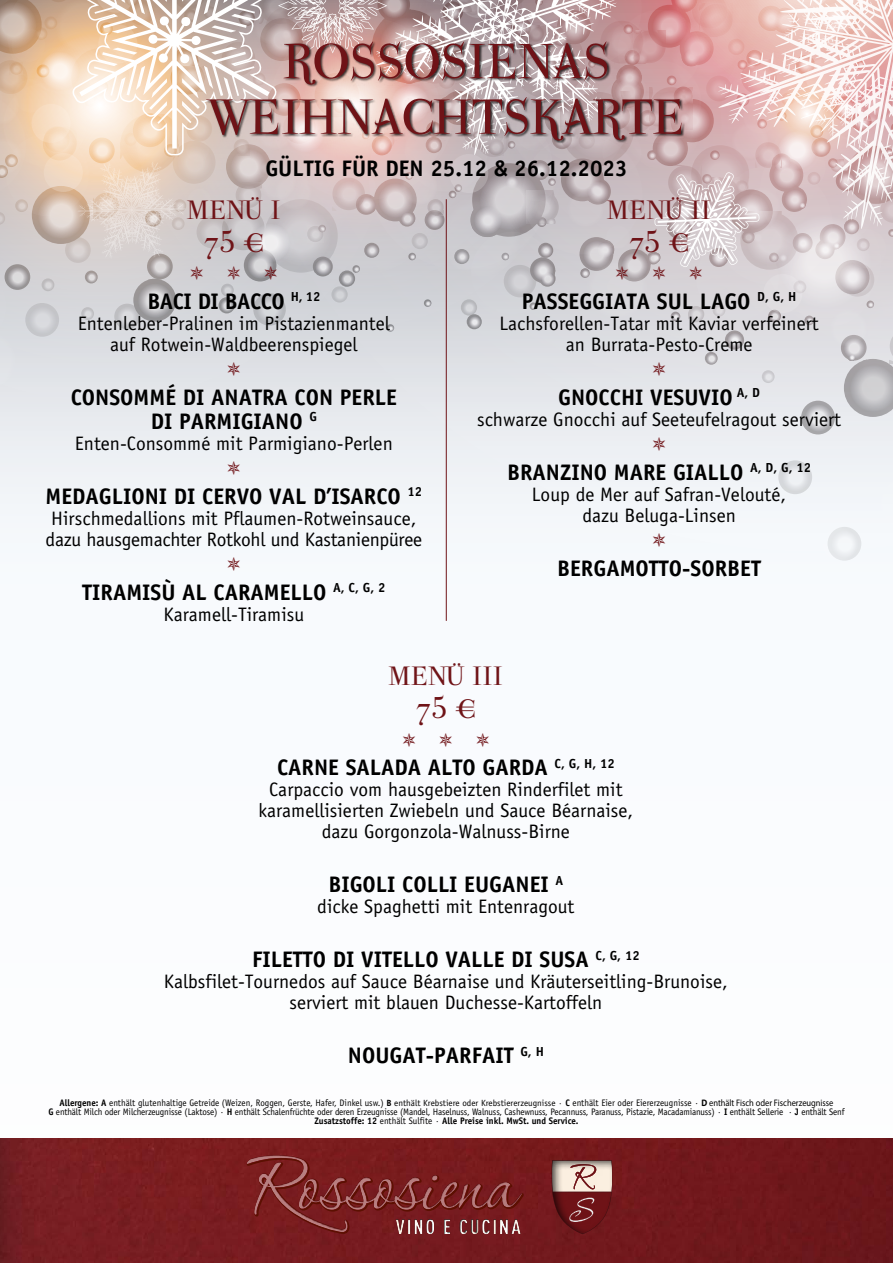
<style>
.page{position:relative;width:893px;height:1263px;background:#fff}
.page>*{position:absolute;margin:0;border:0;box-sizing:border-box;transform-origin:0 0}
.t1{font:58.5px/55.5px "Parma Petit";color:#6f1317;text-align:center}
.t2{font:31.5px/33px "Parma Petit";color:#6f1317;text-align:center}
.t3{font:700 22.5px/24px "Officina Sans";color:#000;text-align:center}
.t4{font:700 22.5px "Officina Sans";letter-spacing:-.02em;color:#000}
.t5{font:19.5px/21px "Officina Sans";color:#000;text-align:center}
.t6{font:9.45px/9px "Officina Sans";letter-spacing:-.015em;color:#000;text-align:center;scale:.95 1}
.s1{font-weight:700}
.s2{font-weight:700;font-size:9px}
.s3{font-size:9px}
.s4{font-family:"Myriad Pro";font-weight:700}
.s5{font-family:"Myriad Pro"}
</style>
<div class="page">
<div style="left:0;top:0;width:893px;height:602px;background:#f4f7fa"></div>
<div style="left:827px;top:527px;width:34px;height:34px;background:#e2e5e8;border-radius:17px"></div>
<div style="left:819px;top:525px;width:38px;height:37px;background:#f0f2f5;border-radius:50%"></div>
<div style="left:0;top:590px;width:893px;height:673px;background:#fafcfe"></div>
<img style="left:0;top:1138px;width:893px;height:125px">
<div style="left:526px;top:1140px;width:110px;height:94px;background:#000;opacity:.75"></div>
<div style="left:480px;top:1208px;width:54px;height:27px;background:#72191d"></div>
<div style="left:232px;top:1143px;width:303px;height:90px;background:#7a1d1e"></div>
<div style="left:246px;top:1233px;width:279px;height:30px;background:#761b20"></div>
<div style="left:233px;top:1145px;width:302px;height:88px;background:#6f1317;opacity:.75"></div>
<hr style="left:446px;top:199px;width:1px;height:422px;background:#6f1317">
<svg style="left:0;top:0;width:893px;height:451px"></svg>
<h1 class="t1" style="left:209px;top:35px;width:477px">ROSSOSIENAS<br>WEIHNACHTSKARTE</h1>
<p class="t3" style="left:265px;top:156px;width:364px">GÜLTIG FÜR DEN 25.12 &amp; 26.12.2023</p>
<h2 class="t2" style="left:187px;top:193px;width:95px">MENÜ I<br>75 €</h2>
<p class="t4" style="left:147px;top:287px;width:174px">BACI DI BACCO <sup>H,</sup> <sup>12</sup></p>
<p class="t5" style="left:78px;top:312px;width:314px">Entenleber-Pralinen im Pistazienmantel auf Rotwein-Waldbeerenspiegel</p>
<p class="t3" style="left:71px;top:385px;width:328px">CONSOMMÉ DI ANATRA CON PERLE<br>DI PARMIGIANO <sup>G</sup></p>
<p class="t5" style="left:75px;top:432px;width:319px">Enten-Consommé mit Parmigiano-Perlen</p>
<p class="t3" style="left:46px;top:484px;width:378px">MEDAGLIONI DI CERVO VAL D’ISARCO <sup>12</sup></p>
<p class="t5" style="left:46px;top:507px;width:378px;text-align:left">Hirschmedallions mit Pflaumen-Rotweinsauce, dazu hausgemachter Rotkohl und Kastanienpüree</p>
<p class="t3" style="left:82px;top:580px;width:305px">TIRAMISÙ AL CARAMELLO <sup>A,</sup> <sup>C,</sup> <sup>G,</sup> <sup>2</sup></p>
<p class="t5" style="left:164px;top:603px;width:142px">Karamell-Tiramisu</p>
<h2 class="t2" style="left:607px;top:193px;width:106px">MENÜ II<br>75 €</h2>
<p class="t3" style="left:522px;top:289px;width:276px">PASSEGGIATA SUL LAGO <sup>D,</sup> <sup>G,</sup> <sup>H</sup></p>
<p class="t5" style="left:499px;top:312px;width:321px">Lachsforellen-Tatar mit Kaviar verfeinert an Burrata-Pesto-Creme</p>
<p class="t3" style="left:558px;top:385px;width:203px">GNOCCHI VESUVIO <sup>A,</sup> <sup>D</sup></p>
<p class="t5" style="left:477px;top:408px;width:366px">schwarze Gnocchi auf Seeteufelragout serviert</p>
<p class="t3" style="left:507px;top:460px;width:305px">BRANZINO MARE GIALLO <sup>A,</sup> <sup>D,</sup> <sup>G,</sup> <sup>12</sup></p>
<p class="t5" style="left:532px;top:483px;width:256px">Loup de Mer auf Safran-Velouté, dazu Beluga-Linsen</p>
<p class="t3" style="left:557px;top:556px;width:205px">BERGAMOTTO-SORBET</p>
<h2 class="t2" style="left:389px;top:660px;width:116px">MENÜ III<br>75 €</h2>
<p class="t3" style="left:277px;top:755px;width:339px">CARNE SALADA ALTO GARDA <sup>C,</sup> <sup>G,</sup> <sup>H,</sup> <sup>12</sup></p>
<p class="t5" style="left:258px;top:779px;width:376px">Carpaccio vom hausgebeizten Rinderfilet mit karamellisierten Zwiebeln und Sauce Béarnaise, dazu Gorgonzola-Walnuss-Birne</p>
<p class="t3" style="left:328px;top:872px;width:236px">BIGOLI COLLI EUGANEI <sup>A</sup></p>
<p class="t5" style="left:317px;top:896px;width:259px">dicke Spaghetti mit Entenragout</p>
<p class="t3" style="left:252px;top:947px;width:389px">FILETTO DI VITELLO VALLE DI SUSA <sup>C,</sup> <sup>G,</sup> <sup>12</sup></p>
<p class="t5" style="left:164px;top:971px;width:565px">Kalbsfilet-Tournedos auf Sauce Béarnaise und Kräuterseitling-Brunoise, serviert mit blauen Duchesse-Kartoffeln</p>
<p class="t3" style="left:348px;top:1043px;width:198px">NOUGAT-PARFAIT <sup>G,</sup> <sup>H</sup></p>
<p class="t6" style="left:48px;top:1098px;width:840px"><span class="s1">Allergene: A</span> enthält glutenhaltige Getreide (Weizen, Roggen, Gerste, Hafer, Dinkel usw.) <span class="s2">B</span> <span class="s3">enthält Krebstiere oder Krebstiererzeugnisse ·</span> <span class="s1">C</span> enthält Eier oder Eiererzeugnisse · <span class="s4">D</span> <span class="s5">enthält Fisch oder Fischerzeugnisse<br></span><span class="s1">G</span> enthält Milch oder Milcherzeugnisse (Laktose) · <span class="s1">H</span> enthält Schalenfrüchte oder deren Erzeugnisse (Mandel, Haselnuss, Walnuss, Cashewnuss, Pecannuss, Paranuss, Pistazie, Macadamianuss) · <span class="s1">I</span> enthält Sellerie · <span class="s1">J</span> enthält Senf<br><span class="s1">Zusatzstoffe: 12</span> enthält Sulfite · <span class="s1">Alle Preise inkl. MwSt. und Service.</span></p>
</div>
